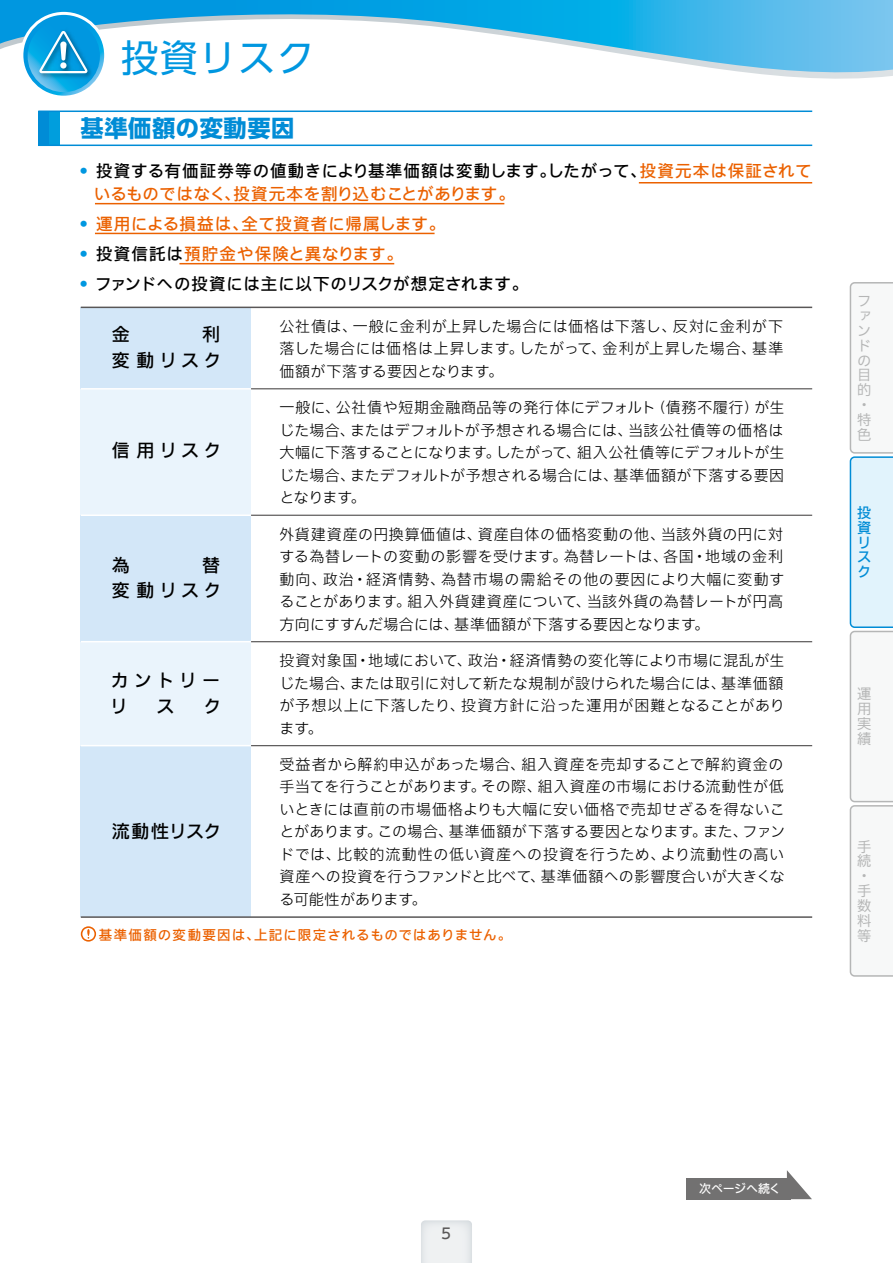
<style>
.page{position:relative;width:893px;height:1263px;background:#fff}
.page>*{position:absolute;margin:0;border:0;box-sizing:border-box;transform-origin:0 0}
.t1{font:37.5px "UD Shin Go Pro";letter-spacing:.04em;color:#0097e0}
.t2{font:700 23.25px "UD Shin Go Pro";letter-spacing:.025em;color:#008cd6}
.t3{font:500 18px/25.5px "Iwa UCDA Goth Std";letter-spacing:.25em;color:#000;text-align:right}
.t4{font:500 16.5px/22.5px "Iwa UCDA Goth Std";letter-spacing:.04em;color:#eb6100}
.t5{font:500 16.5px "Iwa UCDA Goth Std";letter-spacing:.015em;color:#000}
.t6{font:500 16.5px "Iwa UCDA Goth Std";letter-spacing:.065em;color:#eb6100}
.t7{font:300 15px/22.5px "Iwa UCDA Goth Std";letter-spacing:.02em;color:#000;text-align:justify}
.t8{font:500 15px "Iwa UCDA Goth Std";color:#595757}
.t9{font:100 14.25px/14.9px "Iwa UCDA Goth Std";color:#b5b6b6}
.t10{font:500 14.25px/14.9px "Iwa UCDA Goth Std";color:#008cd6}
.t11{font:500 13.5px "Iwa UCDA Goth Std";letter-spacing:.075em;color:#eb6100}
.t12{font:500 12px "Iwa UCDA Goth Std";letter-spacing:-.015em;color:#fff}
.s1{color:#0097e0}
.s2{color:#000}
</style>
<div class="page">
<svg style="left:849px;top:282px;width:44px;height:695px"></svg>
<svg style="left:421px;top:1220px;width:51px;height:43px"></svg>
<svg style="left:0;top:0;width:893px;height:80px"></svg>
<div style="left:20px;top:12px;width:87px;height:87px;border:6px solid #fff;border-radius:50%"></div>
<svg style="left:23px;top:15px;width:81px;height:81px"></svg>
<svg style="left:28px;top:20px;width:72px;height:72px"></svg>
<img style="left:35px;top:27px;width:61px;height:55px">
<svg style="left:38px;top:30px;width:52px;height:44px;background:#31a7dc"></svg>
<div style="left:38px;top:111px;width:11px;height:34px;background:#008cd6"></div>
<div style="left:49px;top:111px;width:11px;height:34px;background:#009edd"></div>
<hr style="left:38px;top:111px;width:774px;height:1px;background:#008cd6">
<hr style="left:38px;top:145px;width:774px;height:1px;background:#008cd6">
<hr style="left:95px;top:203px;width:409px;height:1px;background:#eb6100">
<hr style="left:639px;top:182px;width:173px;height:1px;background:#eb6100">
<hr style="left:95px;top:233px;width:340px;height:1px;background:#eb6100">
<hr style="left:179px;top:263px;width:215px;height:1px;background:#eb6100">
<div style="left:687px;top:1178px;width:104px;height:21px;background:#727171"></div>
<svg style="left:787px;top:1170px;width:25px;height:29px"></svg>
<div style="left:81px;top:307px;width:170px;height:82px;background:#d3e7f8"></div>
<div style="left:81px;top:389px;width:170px;height:126px;background:#eaf4fc"></div>
<div style="left:81px;top:515px;width:170px;height:127px;background:#d3e7f8"></div>
<div style="left:81px;top:746px;width:170px;height:171px;background:#d3e7f8"></div>
<div style="left:81px;top:642px;width:170px;height:104px;background:#eaf4fc"></div>
<hr style="left:81px;top:307px;width:731px;height:1px;background:#595757">
<hr style="left:251px;top:388px;width:561px;height:1px;background:#595757">
<hr style="left:81px;top:388px;width:170px;height:2px;background:#fff">
<hr style="left:251px;top:515px;width:561px;height:1px;background:#595757">
<hr style="left:251px;top:745px;width:561px;height:1px;background:#595757">
<hr style="left:81px;top:514px;width:170px;height:2px;background:#fff">
<hr style="left:81px;top:745px;width:170px;height:1px;background:#fff">
<hr style="left:251px;top:641px;width:561px;height:1px;background:#595757">
<hr style="left:81px;top:641px;width:170px;height:1px;background:#fff">
<hr style="left:81px;top:916px;width:731px;height:2px;background:#595757">
<svg style="left:81px;top:926px;width:15px;height:16px"></svg>
<h1 class="t1" style="left:121px;top:28px;width:195px">投資リスク</h1>
<h2 class="t2" style="left:81px;top:110px;width:215px">基準価額の変動要因</h2>
<p class="t4" style="left:94px;top:158px;width:719px;text-indent:-15px"><span class="s1">•</span> <span class="s2">投資する有価証券等の値動きにより基準価額は変動します。したがって、</span>投資元本は保証されているものではなく、投資元本を割り込むことがあります。</p>
<p class="t4" style="left:79px;top:211px;width:368px"><span class="s1">•</span> 運用による損益は、全て投資者に帰属します。</p>
<p class="t6" style="left:79px;top:241px;width:326px"><span class="s1">•</span> <span class="s2">投資信託は</span>預貯金や保険と異なります。</p>
<p class="t5" style="left:79px;top:271px;width:451px"><span class="s1">•</span> ファンドへの投資には主に以下のリスクが想定されます。</p>
<p class="t3" style="left:112px;top:321px;width:111px">利<br>変動リスク</p>
<p class="t7" style="left:279px;top:314px;width:505px">公社債は、一般に金利が上昇した場合には価格は下落し、反対に金利が下落した場合には価格は上昇します。したがって、金利が上昇した場合、基準価額が下落する要因となります。</p>
<p class="t3" style="left:112px;top:321px;width:19px">金</p>
<p class="t3" style="left:112px;top:437px;width:111px">信用リスク</p>
<p class="t3" style="left:112px;top:551px;width:19px">為</p>
<p class="t3" style="left:112px;top:551px;width:111px">替<br>変動リスク</p>
<p class="t3" style="left:110px;top:667px;width:112px;text-align:left">カントリーリ</p>
<p class="t3" style="left:156px;top:692px;width:19px">ス</p>
<p class="t3" style="left:204px;top:692px;width:19px">ク</p>
<p class="t3" style="left:112px;top:817px;width:111px">流動性リスク</p>
<p class="t7" style="left:279px;top:395px;width:507px">一般に、公社債や短期金融商品等の発行体にデフォルト（債務不履行）が生じた場合、またはデフォルトが予想される場合には、当該公社債等の価格は大幅に下落することになります。したがって、組入公社債等にデフォルトが生じた場合、またデフォルトが予想される場合には、基準価額が下落する要因となります。</p>
<p class="t7" style="left:279px;top:522px;width:507px">外貨建資産の円換算価値は、資産自体の価格変動の他、当該外貨の円に対する為替レートの変動の影響を受けます。為替レートは、各国・地域の金利動向、政治・経済情勢、為替市場の需給その他の要因により大幅に変動することがあります。組入外貨建資産について、当該外貨の為替レートが円高方向にすすんだ場合には、基準価額が下落する要因となります。</p>
<p class="t7" style="left:279px;top:648px;width:507px">投資対象国・地域において、政治・経済情勢の変化等により市場に混乱が生じた場合、または取引に対して新たな規制が設けられた場合には、基準価額が予想以上に下落したり、投資方針に沿った運用が困難となることがあります。</p>
<p class="t7" style="left:279px;top:752px;width:507px;text-align:left">受益者から解約申込があった場合、組入資産を売却することで解約資金の手当てを行うことがあります。その際、組入資産の市場における流動性が低いときには直前の市場価格よりも大幅に安い価格で売却せざるを得ないことがあります。この場合、基準価額が下落する要因となります。また、ファンドでは、比較的流動性の低い資産への投資を行うため、より流動性の高い資産への投資を行うファンドと比べて、基準価額への影響度合いが大きくなる可能性があります。</p>
<p class="t11" style="left:99px;top:925px;width:414px">基準価額の変動要因は、上記に限定されるものではありません。</p>
<p class="t9" style="left:857px;top:292px;width:15px">ファンドの目的・特色</p>
<p class="t10" style="left:857px;top:504px;width:15px">投資リスク</p>
<p class="t9" style="left:857px;top:686px;width:15px;text-align:justify">運用実績</p>
<p class="t9" style="left:857px;top:838px;width:15px">手続・手数料等</p>
<p class="t8" style="left:441px;top:1222px;width:12px">5</p>
<p class="t12" style="left:699px;top:1179px;width:83px">次ページへ続く</p>
</div>
